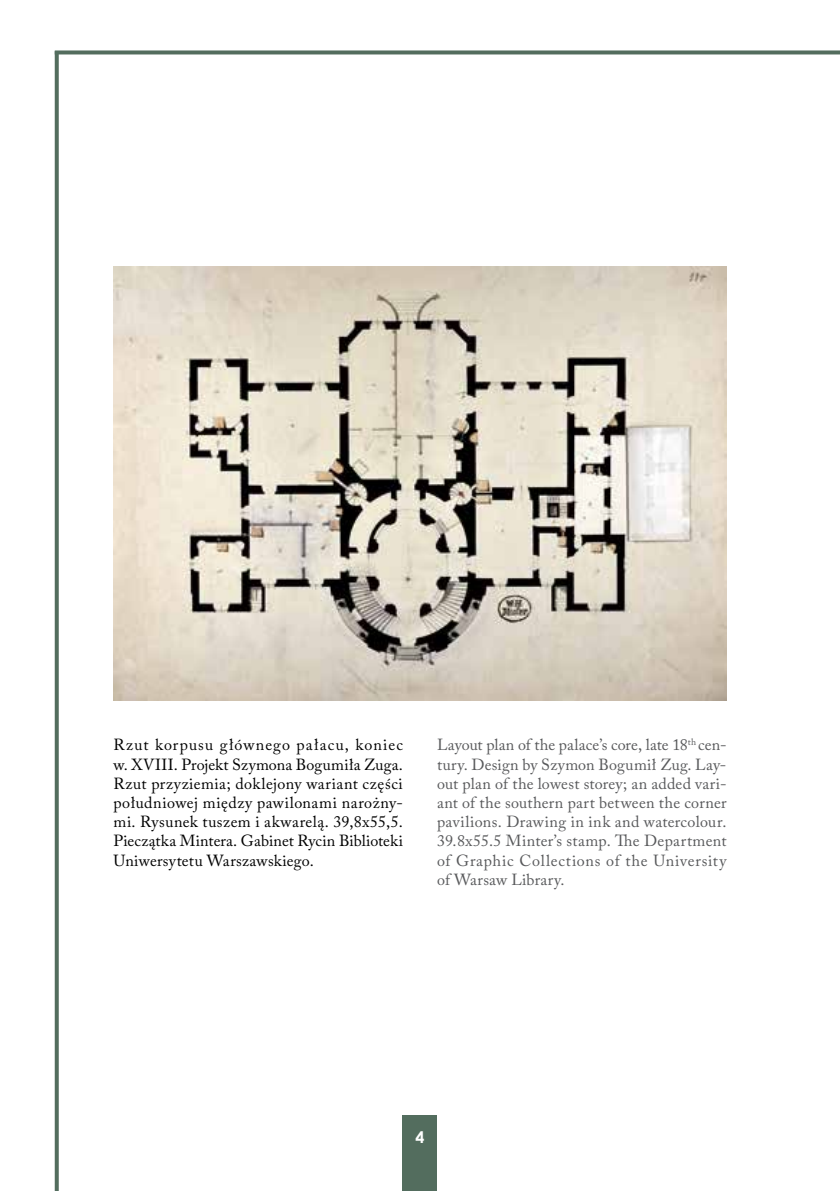
<style>
.page{position:relative;width:840px;height:1191px;background:#fff}
.page>*{position:absolute;margin:0;border:0;box-sizing:border-box;transform-origin:0 0}
.t1{font:16px/19.2px "Adobe Caslon Pro";letter-spacing:.04em;color:#58595b;text-align:justify}
.t2{font:16px/19.2px "Adobe Caslon Pro";letter-spacing:.01em;color:#000;text-align:justify}
.t3{font:700 16px "Century Gothic";color:#fff}
</style>
<div class="page">
<svg style="left:55px;top:50px;width:784px;height:4px;background:#677e71"></svg>
<svg style="left:55px;top:51px;width:4px;height:1140px;background:#5d7567"></svg>
<div style="left:403px;top:1115px;width:34px;height:76px;background:#536d5e"></div>
<img style="left:113px;top:267px;width:613px;height:433px">
<p class="t2" style="left:113px;top:735px;width:291px">Rzut korpusu głównego pałacu, koniec w. XVIII. Projekt Szymona Bogumiła Zuga.<br>Rzut przyziemia; doklejony wariant części południowej między pawilonami narożny&shy;mi. Rysunek tuszem i akwarelą. 39,8x55,5.<br>Pieczątka Mintera. Gabinet Rycin Biblioteki Uniwersytetu Warszawskiego.</p>
<p class="t1" style="left:437px;top:735px;width:291px">Layout plan of the palace’s core, late 18<sup>th</sup> cen&shy;tury. Design by Szymon Bogumił Zug. Lay&shy;out plan of the lowest storey; an added vari&shy;ant of the southern part between the corner pavilions. Drawing in ink and watercolour.<br>39.8x55.5 Minter’s stamp. The Department of Graphic Collections of the University of Warsaw Library.</p>
<p class="t3" style="left:415px;top:1125px;width:10px">4</p>
</div>
